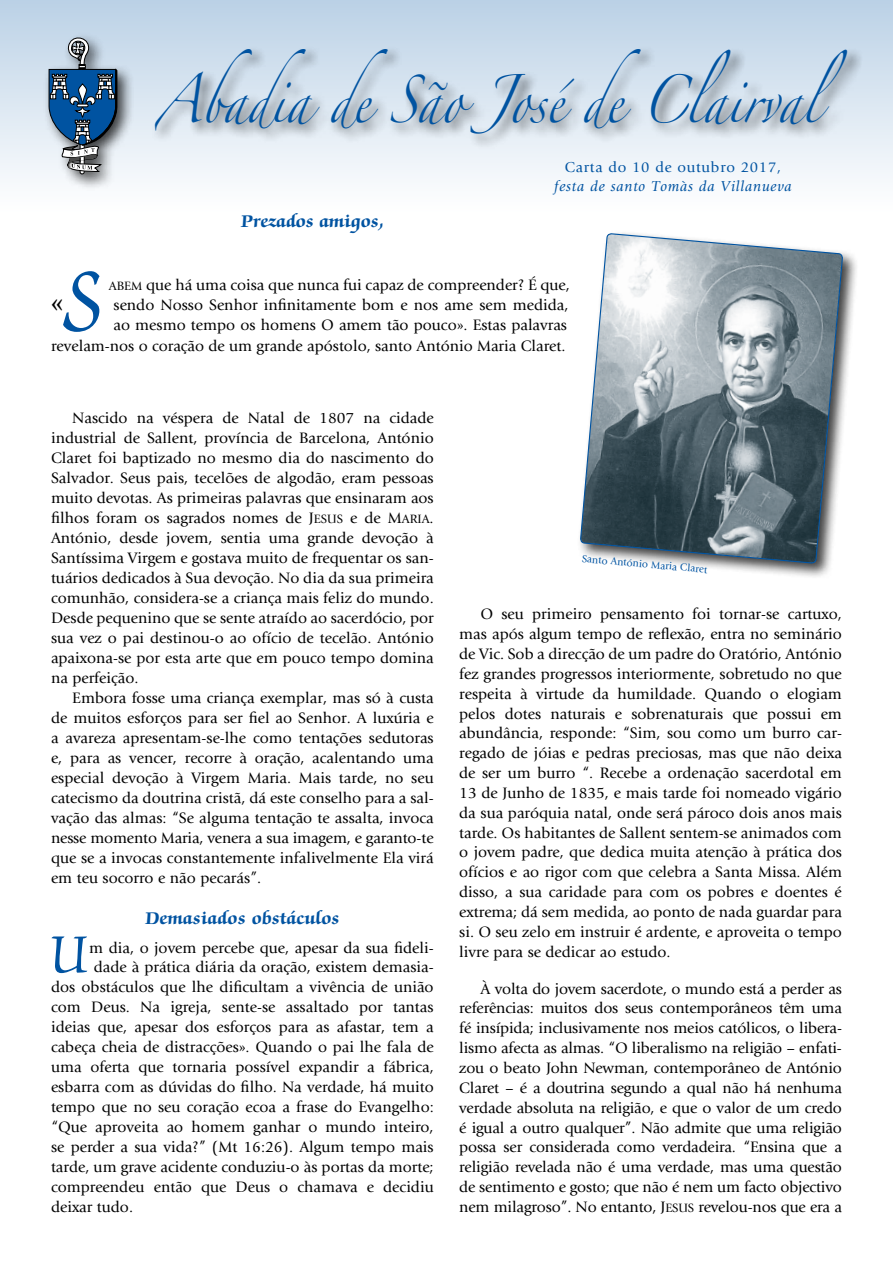
<style>
.page{position:relative;width:893px;height:1263px;background:#fff}
.page>*{position:absolute;margin:0;border:0;box-sizing:border-box;transform-origin:0 0}
.t1{font:96.9px "Zapf Chancery Std";color:#0053a1;scale:.91 1}
.t2{font:60px "Zapf Chancery Std";color:#0053a1;scale:.91 1}
.t3{font:43.2px "Zapfino";color:#0053a1;scale:.79 1}
.t4{font:30.15px "Giovanni";color:#000}
.t5{font:700 19.5px "Zapf Chancery Std";letter-spacing:.015em;color:#0053a1}
.t6{font:15.75px/19.8px "Giovanni";color:#000;text-align:justify}
.t7{font:italic 15px "Giovanni";letter-spacing:.05em;color:#0053a1}
.t8{font:15px "Giovanni";letter-spacing:.05em;color:#0053a1}
.t9{font:10.5px "Giovanni";color:#0053a1}
.s1{font-family:"Giovanni Book SC800";font-size:12.6px}
.s2{font-family:"Giovanni Book SC800"}
</style>
<div class="page">
<div style="left:0;top:0;width:893px;height:213px;background:linear-gradient(to bottom,#bbd1e6,#fff)"></div>
<div style="left:152px;top:46px;width:711px;height:104px;background:#000;opacity:.75"></div>
<div style="left:43px;top:33px;width:91px;height:158px;background:#000;opacity:.75"></div>
<svg style="left:49px;top:38px;width:68px;height:136px;background:#6885a1"></svg>
<div style="left:577px;top:230px;width:282px;height:350px;background:#000;opacity:.75"></div>
<svg style="left:579px;top:233px;width:264px;height:331px;background:#88959b"></svg>
<h3 class="t3" style="left:156px;top:82px;width:876px">Abadia de São José de Clairval</h3>
<p class="t8" style="left:565px;top:158px;width:218px">Carta do 10 de outubro 2017,</p>
<p class="t7" style="left:554px;top:178px;width:239px">festa de santo Tomàs da Villanueva</p>
<p class="t5" style="left:241px;top:211px;width:145px">Prezados amigos,</p>
<h1 class="t1" style="left:64px;top:251px;width:44px">S</h1>
<p class="t6" style="left:51px;top:275px;width:520px;line-height:20.2px;text-align:right"><span class="s1">ABEM</span> que há uma coisa que nunca fui capaz de compreender? É que,<br>sendo Nosso Senhor infinitamente bom e nos ame sem medida,<br>ao mesmo tempo os homens O amem tão pouco». Estas palavras revelam-nos o coração de um grande apóstolo, santo António Maria Claret.</p>
<h3 class="t4" style="left:51px;top:285px;width:14px">«</h3>
<p class="t6" style="left:51px;top:408px;width:384px;text-indent:21px">Nascido na véspera de Natal de 1807 na cidade industrial de Sallent, província de Barcelona, António Claret foi baptizado no mesmo dia do nascimento do Salvador. Seus pais, tecelões de algodão, eram pessoas muito devotas. As primeiras palavras que ensinaram aos filhos foram os sagrados nomes de <span class="s2">J</span><span class="s1">ESUS</span> e de <span class="s2">M</span><span class="s1">ARIA</span>.<br>António, desde jovem, sentia uma grande devoção à Santíssima Virgem e gostava muito de frequentar os san&shy;tuários dedicados à Sua devoção. No dia da sua primeira comunhão, considera-se a criança mais feliz do mundo.<br>Desde pequenino que se sente atraído ao sacerdócio, por sua vez o pai destinou-o ao ofício de tecelão. António apaixona-se por esta arte que em pouco tempo domina na perfeição.</p>
<p class="t6" style="left:51px;top:688px;width:384px;text-indent:21px">Embora fosse uma criança exemplar, mas só à custa de muitos esforços para ser fiel ao Senhor. A luxúria e a avareza apresentam-se-lhe como tentações sedutoras e, para as vencer, recorre à oração, acalentando uma especial devoção à Virgem Maria. Mais tarde, no seu catecismo da doutrina cristã, dá este conselho para a sal&shy;vação das almas: “Se alguma tentação te assalta, invoca nesse momento Maria, venera a sua imagem, e garanto-te que se a invocas constantemente infalivelmente Ela virá em teu socorro e não pecarás”.</p>
<p class="t5" style="left:145px;top:908px;width:195px">Demasiados obstáculos</p>
<h2 class="t2" style="left:51px;top:923px;width:41px">U</h2>
<p class="t6" style="left:89px;top:938px;width:346px">m dia, o jovem percebe que, apesar da sua fideli-</p>
<p class="t6" style="left:94px;top:957px;width:341px">dade à prática diária da oração, existem demasia-</p>
<p class="t6" style="left:51px;top:977px;width:384px">dos obstáculos que lhe dificultam a vivência de união</p>
<p class="t6" style="left:51px;top:997px;width:384px">com Deus. Na igreja, sente-se assaltado por tantas</p>
<p class="t6" style="left:51px;top:1017px;width:384px">ideias que, apesar dos esforços para as afastar, tem a</p>
<p class="t6" style="left:51px;top:1037px;width:384px">cabeça cheia de distracções». Quando o pai lhe fala de</p>
<p class="t6" style="left:51px;top:1057px;width:384px">uma oferta que tornaria possível expandir a fábrica,</p>
<p class="t6" style="left:51px;top:1077px;width:384px">esbarra com as dúvidas do filho. Na verdade, há muito</p>
<p class="t6" style="left:51px;top:1097px;width:384px">tempo que no seu coração ecoa a frase do Evangelho:</p>
<p class="t6" style="left:51px;top:1117px;width:384px">“Que aproveita ao homem ganhar o mundo inteiro,</p>
<p class="t6" style="left:51px;top:1137px;width:384px">se perder a sua vida?” (Mt 16:26). Algum tempo mais</p>
<p class="t6" style="left:51px;top:1157px;width:384px">tarde, um grave acidente conduziu-o às portas da morte;</p>
<p class="t6" style="left:51px;top:1177px;width:384px">compreendeu então que Deus o chamava e decidiu</p>
<p class="t6" style="left:51px;top:1197px;width:84px">deixar tudo.</p>
<p class="t9" style="left:582px;top:552px;width:127px;rotate:5deg">Santo António Maria Claret</p>
<p class="t6" style="left:459px;top:604px;width:384px;text-indent:21px">O seu primeiro pensamento foi tornar-se cartuxo, mas após algum tempo de reflexão, entra no seminário de Vic. Sob a direcção de um padre do Oratório, António fez grandes progressos interiormente, sobretudo no que respeita à virtude da humildade. Quando o elogiam pelos dotes naturais e sobrenaturais que possui em abundância, responde: “Sim, sou como um burro car&shy;regado de jóias e pedras preciosas, mas que não deixa de ser um burro “. Recebe a ordenação sacerdotal em 13 de Junho de 1835, e mais tarde foi nomeado vigário da sua paróquia natal, onde será pároco dois anos mais tarde. Os habitantes de Sallent sentem-se animados com o jovem padre, que dedica muita atenção à prática dos ofícios e ao rigor com que celebra a Santa Missa. Além disso, a sua caridade para com os pobres e doentes é extrema; dá sem medida, ao ponto de nada guardar para si. O seu zelo em instruir é ardente, e aproveita o tempo livre para se dedicar ao estudo.</p>
<p class="t6" style="left:459px;top:979px;width:384px;text-indent:21px">À volta do jovem sacerdote, o mundo está a perder as referências: muitos dos seus contemporâneos têm uma fé insípida; inclusivamente nos meios católicos, o libera&shy;lismo afecta as almas. “O liberalismo na religião – enfati&shy;zou o beato John Newman, contemporâneo de António Claret – é a doutrina segundo a qual não há nenhuma verdade absoluta na religião, e que o valor de um credo é igual a outro qualquer”. Não admite que uma religião possa ser considerada como verdadeira. “Ensina que a religião revelada não é uma verdade, mas uma questão de sentimento e gosto; que não é nem um facto objectivo nem milagroso”. No entanto, <span class="s2">J</span><span class="s1">ESUS</span> revelou-nos que era a</p>
</div>
